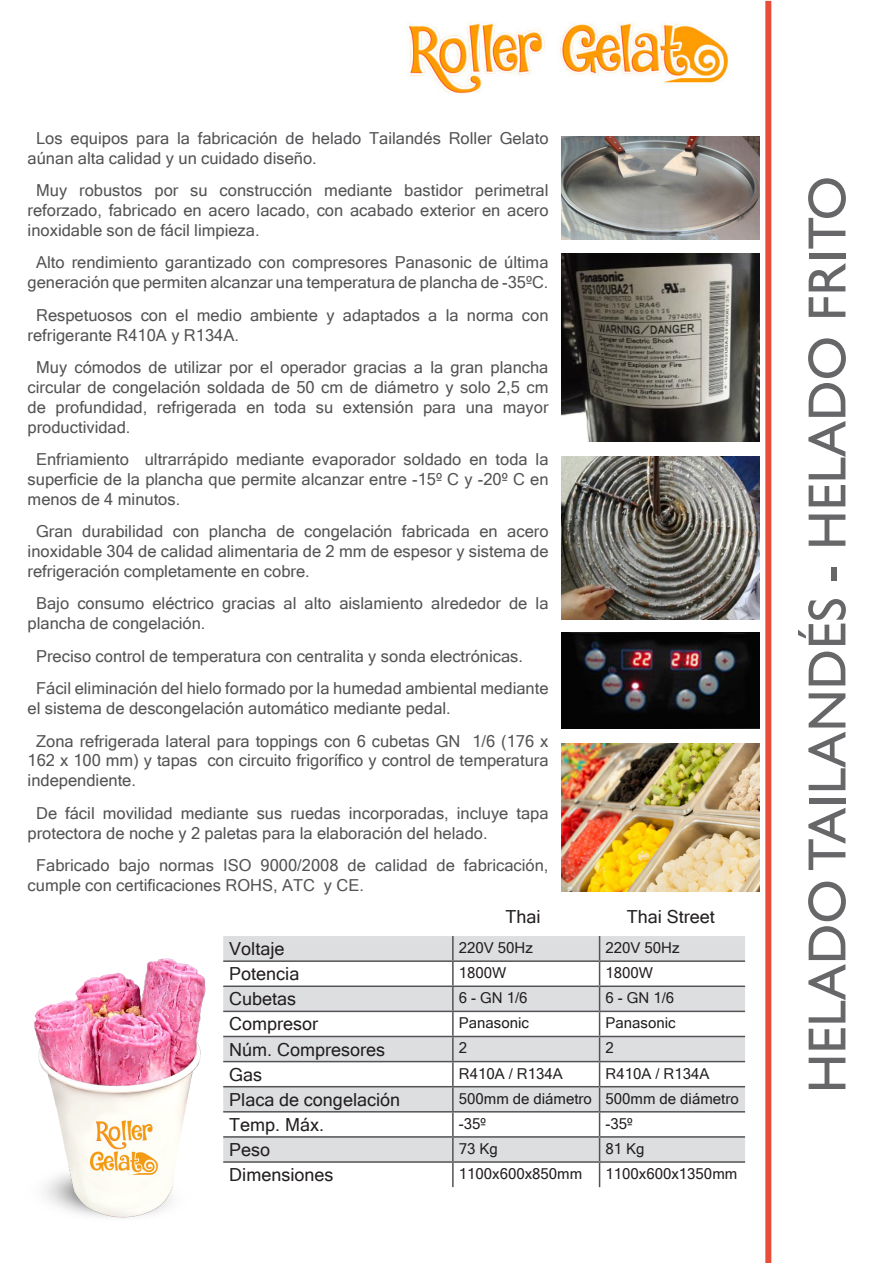
<style>
.page{position:relative;width:893px;height:1263px;background:#fff}
.page>*{position:absolute;margin:0;border:0;box-sizing:border-box;transform-origin:0 0}
.t1{font:54px "Gill Sans";color:#67676a}
.t2{font:18px "Microsoft Sans Serif";color:#231f20}
.t3{font:16.5px/19.8px "Microsoft Sans Serif";color:#535355}
.t4{font:15px "Microsoft Sans Serif";color:#231f20}
</style>
<div class="page">
<div style="left:765px;top:1px;width:6px;height:1262px;background:#ea4c3a"></div>
<img style="left:408px;top:22px;width:320px;height:72px">
<img style="left:561px;top:633px;width:198px;height:95px">
<svg style="left:223px;top:936px;width:522px;height:225px;fill:#dddee0"></svg>
<hr style="left:452px;top:936px;width:2px;height:24px;background:#535355">
<hr style="left:223px;top:960px;width:230px;height:2px;background:#535355">
<hr style="left:453px;top:960px;width:147px;height:2px;background:#535355">
<hr style="left:452px;top:962px;width:2px;height:23px;background:#535355">
<hr style="left:600px;top:960px;width:145px;height:2px;background:#535355">
<hr style="left:223px;top:985px;width:230px;height:2px;background:#535355">
<hr style="left:453px;top:985px;width:147px;height:2px;background:#535355">
<hr style="left:452px;top:987px;width:2px;height:24px;background:#535355">
<hr style="left:600px;top:985px;width:145px;height:2px;background:#535355">
<hr style="left:223px;top:1011px;width:230px;height:1px;background:#535355">
<hr style="left:453px;top:1011px;width:147px;height:1px;background:#535355">
<hr style="left:452px;top:1012px;width:2px;height:24px;background:#535355">
<hr style="left:600px;top:1011px;width:145px;height:1px;background:#535355">
<hr style="left:223px;top:1036px;width:230px;height:1px;background:#535355">
<hr style="left:453px;top:1036px;width:147px;height:1px;background:#535355">
<hr style="left:452px;top:1037px;width:2px;height:24px;background:#535355">
<hr style="left:600px;top:1036px;width:145px;height:1px;background:#535355">
<hr style="left:223px;top:1061px;width:230px;height:1px;background:#535355">
<hr style="left:453px;top:1061px;width:147px;height:1px;background:#535355">
<hr style="left:452px;top:1062px;width:2px;height:24px;background:#535355">
<hr style="left:600px;top:1061px;width:145px;height:1px;background:#535355">
<hr style="left:223px;top:1086px;width:230px;height:1px;background:#535355">
<hr style="left:453px;top:1086px;width:147px;height:1px;background:#535355">
<hr style="left:452px;top:1087px;width:2px;height:24px;background:#535355">
<hr style="left:600px;top:1086px;width:145px;height:1px;background:#535355">
<hr style="left:223px;top:1111px;width:230px;height:1px;background:#535355">
<hr style="left:453px;top:1111px;width:147px;height:1px;background:#535355">
<hr style="left:452px;top:1112px;width:2px;height:24px;background:#535355">
<hr style="left:600px;top:1111px;width:145px;height:1px;background:#535355">
<hr style="left:223px;top:1136px;width:230px;height:2px;background:#535355">
<hr style="left:453px;top:1136px;width:147px;height:2px;background:#535355">
<hr style="left:452px;top:1138px;width:2px;height:23px;background:#535355">
<hr style="left:600px;top:1136px;width:145px;height:2px;background:#535355">
<hr style="left:223px;top:1161px;width:230px;height:2px;background:#535355">
<hr style="left:453px;top:1161px;width:147px;height:2px;background:#535355">
<hr style="left:452px;top:1163px;width:2px;height:24px;background:#535355">
<hr style="left:600px;top:1161px;width:145px;height:2px;background:#535355">
<svg style="left:599px;top:936px;width:1px;height:251px"></svg>
<img style="left:561px;top:456px;width:198px;height:163px">
<img style="left:561px;top:136px;width:198px;height:104px">
<img style="left:561px;top:253px;width:198px;height:189px">
<img style="left:33px;top:959px;width:172px;height:259px">
<img style="left:561px;top:743px;width:198px;height:149px">
<p class="t3" style="left:28px;top:127px;width:522px;text-indent:9px">Los equipos para la fabricación de helado Tailandés Roller Gelato aúnan alta calidad y un cuidado diseño.</p>
<p class="t3" style="left:28px;top:180px;width:522px;text-align:justify;text-indent:9px">Muy robustos por su construcción mediante bastidor perimetral reforzado, fabricado en acero lacado, con acabado exterior en acero inoxidable son de fácil limpieza.</p>
<p class="t3" style="left:28px;top:252px;width:522px;text-align:center">Alto rendimiento garantizado con compresores Panasonic de última generación que permiten alcanzar una temperatura de plancha de -35ºC.</p>
<p class="t3" style="left:28px;top:304px;width:522px;text-indent:9px">Respetuosos con el medio ambiente y adaptados a la norma con refrigerante R410A y R134A.</p>
<p class="t3" style="left:28px;top:357px;width:522px;text-align:justify;text-indent:9px">Muy cómodos de utilizar por el operador gracias a la gran plancha circular de congelación soldada de 50 cm de diámetro y solo 2,5 cm de profundidad, refrigerada en toda su extensión para una mayor productividad.</p>
<p class="t3" style="left:28px;top:449px;width:522px;text-align:justify;text-indent:9px">Enfriamiento ultrarrápido mediante evaporador soldado en toda la superficie de la plancha que permite alcanzar entre -15º C y -20º C en menos de 4 minutos.</p>
<p class="t3" style="left:28px;top:521px;width:522px;text-align:justify;text-indent:9px">Gran durabilidad con plancha de congelación fabricada en acero inoxidable 304 de calidad alimentaria de 2 mm de espesor y sistema de refrigeración completamente en cobre.</p>
<p class="t3" style="left:28px;top:593px;width:522px;text-indent:9px">Bajo consumo eléctrico gracias al alto aislamiento alrededor de la plancha de congelación.</p>
<p class="t3" style="left:36px;top:645px;width:488px">Preciso control de temperatura con centralita y sonda electrónicas.</p>
<p class="t3" style="left:28px;top:678px;width:522px;text-indent:9px">Fácil eliminación del hielo formado por la humedad ambiental mediante el sistema de descongelación automático mediante pedal.</p>
<p class="t3" style="left:28px;top:730px;width:522px;text-align:justify;text-indent:9px">Zona refrigerada lateral para toppings con 6 cubetas GN 1/6 (176 x 162 x 100 mm) y tapas con circuito frigorífico y control de temperatura independiente.</p>
<p class="t3" style="left:28px;top:802px;width:522px;text-indent:9px">De fácil movilidad mediante sus ruedas incorporadas, incluye tapa protectora de noche y 2 paletas para la elaboración del helado.</p>
<p class="t3" style="left:28px;top:855px;width:522px;text-indent:9px">Fabricado bajo normas ISO 9000/2008 de calidad de fabricación, cumple con certificaciones ROHS, ATC y CE.</p>
<p class="t2" style="left:506px;top:905px;width:37px">Thai</p>
<p class="t2" style="left:627px;top:905px;width:89px">Thai Street</p>
<p class="t2" style="left:229px;top:937px;width:57px">Voltaje</p>
<p class="t4" style="left:459px;top:938px;width:76px">220V 50Hz</p>
<p class="t4" style="left:606px;top:938px;width:76px">220V 50Hz</p>
<p class="t2" style="left:229px;top:962px;width:72px">Potencia</p>
<p class="t4" style="left:459px;top:963px;width:49px">1800W</p>
<p class="t4" style="left:606px;top:963px;width:49px">1800W</p>
<p class="t2" style="left:229px;top:987px;width:69px">Cubetas</p>
<p class="t4" style="left:459px;top:988px;width:70px">6 - GN 1/6</p>
<p class="t4" style="left:606px;top:988px;width:70px">6 - GN 1/6</p>
<p class="t2" style="left:229px;top:1012px;width:91px">Compresor</p>
<p class="t4" style="left:459px;top:1013px;width:72px">Panasonic</p>
<p class="t4" style="left:606px;top:1013px;width:72px">Panasonic</p>
<p class="t2" style="left:229px;top:1037px;width:157px">Núm. Compresores</p>
<p class="t4" style="left:459px;top:1038px;width:10px">2</p>
<p class="t4" style="left:606px;top:1038px;width:10px">2</p>
<p class="t2" style="left:229px;top:1063px;width:35px">Gas</p>
<p class="t4" style="left:459px;top:1063px;width:105px">R410A / R134A</p>
<p class="t4" style="left:606px;top:1063px;width:105px">R410A / R134A</p>
<p class="t2" style="left:229px;top:1088px;width:172px">Placa de congelación</p>
<p class="t4" style="left:459px;top:1088px;width:135px">500mm de diámetro</p>
<p class="t4" style="left:606px;top:1088px;width:135px">500mm de diámetro</p>
<p class="t2" style="left:229px;top:1113px;width:96px">Temp. Máx.</p>
<p class="t4" style="left:459px;top:1114px;width:29px">-35º</p>
<p class="t4" style="left:606px;top:1114px;width:29px">-35º</p>
<p class="t2" style="left:229px;top:1138px;width:43px">Peso</p>
<p class="t4" style="left:459px;top:1139px;width:41px">73 Kg</p>
<p class="t4" style="left:606px;top:1139px;width:41px">81 Kg</p>
<p class="t2" style="left:229px;top:1163px;width:106px">Dimensiones</p>
<p class="t4" style="left:459px;top:1164px;width:125px">1100x600x850mm</p>
<p class="t4" style="left:606px;top:1164px;width:133px">1100x600x1350mm</p>
<h1 class="t1" style="left:796px;top:1093px;width:918px;rotate:-90deg">HELADO TAILANDÉS - HELADO FRITO</h1>
</div>
